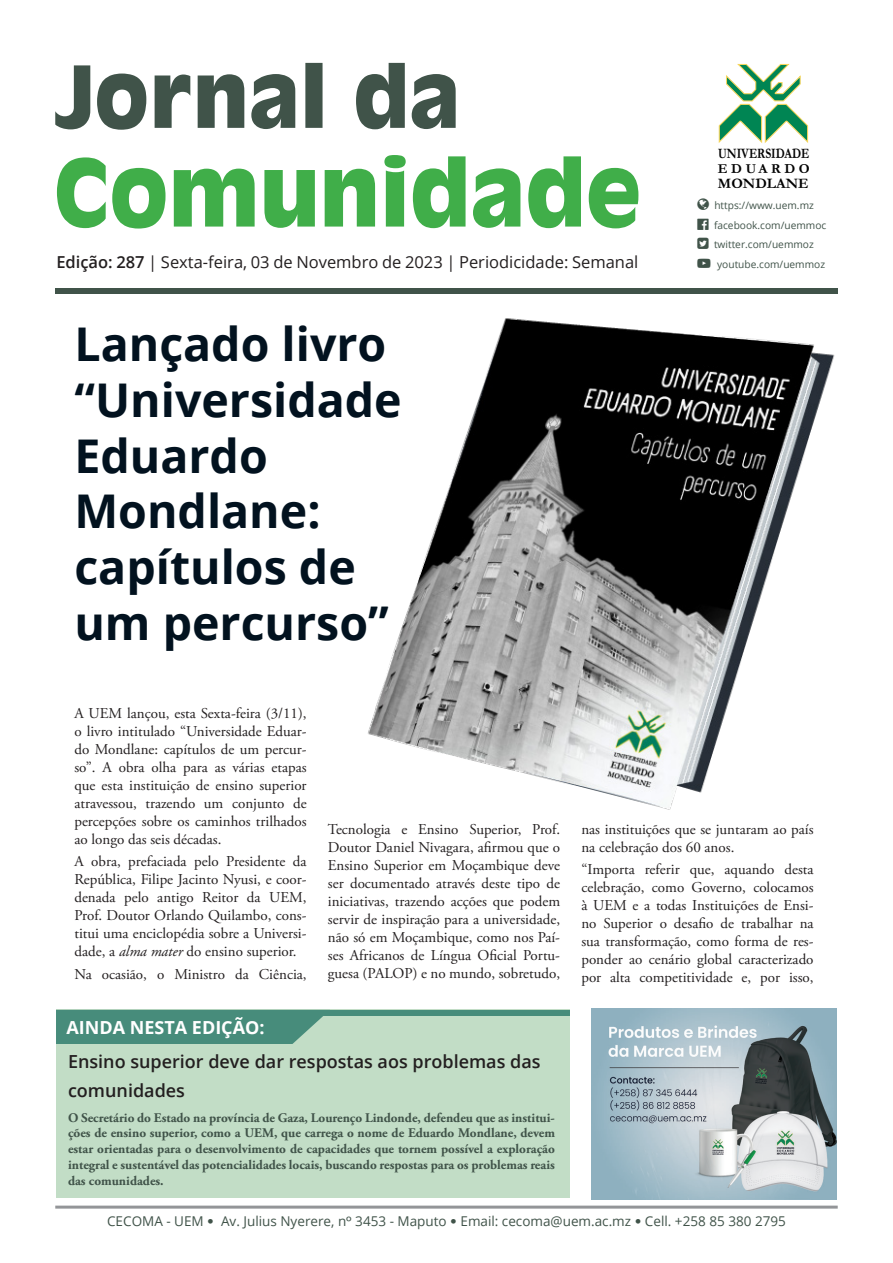
<style>
.page{position:relative;width:893px;height:1263px;background:#fff}
.page>*{position:absolute;margin:0;border:0;box-sizing:border-box;transform-origin:0 0}
.t1{font:700 46.5px/55.8px "Open Sans";color:#02121f}
.t2{font:600 18px/28.8px "Open Sans";color:#231f20}
.t3{font:700 18px "Open Sans";color:#fff}
.t4{font:16.5px "Open Sans";color:#231f20}
.t5{font:15px/18px "Adobe Garamond Pro";color:#231f20;text-align:justify}
.t6{font:700 14.7px "Garamond";color:#000}
.t7{font:700 14.55px "Garamond";color:#000;scale:.8 1}
.t8{font:700 13.8px "Garamond";letter-spacing:.255em;color:#000}
.t9{font:13.5px "Open Sans";color:#405349}
.t10{font:700 13.2px/15.9px "Adobe Garamond Pro";color:#405349;text-align:justify}
.t11{font:10.2px/19.5px "Open Sans";color:#405349}
.s1{font-weight:600}
.s2{font-style:italic}
.s3{font-family:"Museo Sans 300"}
.s4{font-family:"Poppins"}
</style>
<div class="page">
<hr style="left:55px;top:1205px;width:783px;height:3px;background:#939598">
<svg style="left:57px;top:155px;width:581px;height:74px"></svg>
<svg style="left:356px;top:63px;width:100px;height:66px"></svg>
<svg style="left:198px;top:63px;width:125px;height:66px"></svg>
<svg style="left:55px;top:65px;width:135px;height:65px"></svg>
<svg style="left:718px;top:64px;width:91px;height:79px"></svg>
<div style="left:56px;top:1010px;width:514px;height:188px;background:#c2ddc6"></div>
<svg style="left:56px;top:1010px;width:274px;height:34px;background:#509280"></svg>
<div style="left:123px;top:1010px;width:447px;height:5px;background:#478c7b"></div>
<div style="left:55px;top:288px;width:783px;height:6px;background:#405349"></div>
<img style="left:591px;top:1008px;width:246px;height:192px">
<img style="left:368px;top:318px;width:467px;height:492px">
<p class="t7" style="left:718px;top:144px;width:116px">UNIVERSIDADE</p>
<p class="t8" style="left:718px;top:159px;width:93px">EDUARDO</p>
<p class="t6" style="left:718px;top:173px;width:92px">MONDLANE</p>
<p class="t11" style="left:714px;top:196px;width:114px">https://www.uem.mz facebook.com/uemmoc twitter.com/uemmoz</p>
<p class="t4" style="left:56px;top:250px;width:584px"><span class="s1">Edição: 287</span> | Sexta-feira, 03 de Novembro de 2023 | Periodicidade: Semanal</p>
<p class="t11" style="left:717px;top:254px;width:110px">youtube.com/uemmoz</p>
<h1 class="t1" style="left:74px;top:315px;width:329px">Lançado livro “Universidade<br>Eduardo<br>Mondlane: capítulos de um percurso”</h1>
<p class="t5" style="left:74px;top:705px;width:234px">A UEM lançou, esta Sexta-feira (3/11), o livro intitulado “Universidade Eduar&shy;do Mondlane: capítulos de um percur&shy;so”. A obra olha para as várias etapas que esta instituição de ensino superior atravessou, trazendo um conjunto de percepções sobre os caminhos trilhados ao longo das seis décadas.</p>
<p class="t5" style="left:74px;top:853px;width:234px">A obra, prefaciada pelo Presidente da República, Filipe Jacinto Nyusi, e coor&shy;denada pelo antigo Reitor da UEM, Prof. Doutor Orlando Quilambo, cons&shy;titui uma enciclopédia sobre a Universi&shy;dade, a <span class="s2">alma mater</span> do ensino superior.</p>
<p class="t5" style="left:74px;top:965px;width:234px">Na ocasião, o Ministro da Ciência,</p>
<p class="t5" style="left:328px;top:820px;width:234px">Tecnologia e Ensino Superior, Prof.<br>Doutor Daniel Nivagara, afirmou que o Ensino Superior em Moçambique deve ser documentado através deste tipo de iniciativas, trazendo acções que podem servir de inspiração para a universidade, não só em Moçambique, como nos Paí&shy;ses Africanos de Língua Oficial Portu&shy;guesa (PALOP) e no mundo, sobretudo,</p>
<p class="t5" style="left:581px;top:820px;width:234px">nas instituições que se juntaram ao país na celebração dos 60 anos.</p>
<p class="t5" style="left:581px;top:861px;width:234px">“Importa referir que, aquando desta celebração, como Governo, colocamos à UEM e a todas Instituições de Ensi&shy;no Superior o desafio de trabalhar na sua transformação, como forma de res&shy;ponder ao cenário global caracterizado por alta competitividade e, por isso,</p>
<p class="t3" style="left:66px;top:1014px;width:200px">AINDA NESTA EDIÇÃO:</p>
<h2 class="t2" style="left:68px;top:1047px;width:474px">Ensino superior deve dar respostas aos problemas das comunidades</h2>
<h2 class="t10" style="left:68px;top:1110px;width:488px">O Secretário do Estado na província de Gaza, Lourenço Lindonde, defendeu que as institui&shy;ções de ensino superior, como a UEM, que carrega o nome de Eduardo Mondlane, devem estar orientadas para o desenvolvimento de capacidades que tornem possível a exploração integral e sustentável das potencialidades locais, buscando respostas para os problemas reais das comunidades.</h2>
<p class="t9" style="left:107px;top:1212px;width:680px">CECOMA - UEM <span class="s3">∞</span> Av. Julius Nyerere, n<span class="s4">°</span> 3453 - Maputo <span class="s3">∞</span> Email: cecoma@uem.ac.mz <span class="s3">∞</span> Cell. +258 85 380 2795</p>
</div>
